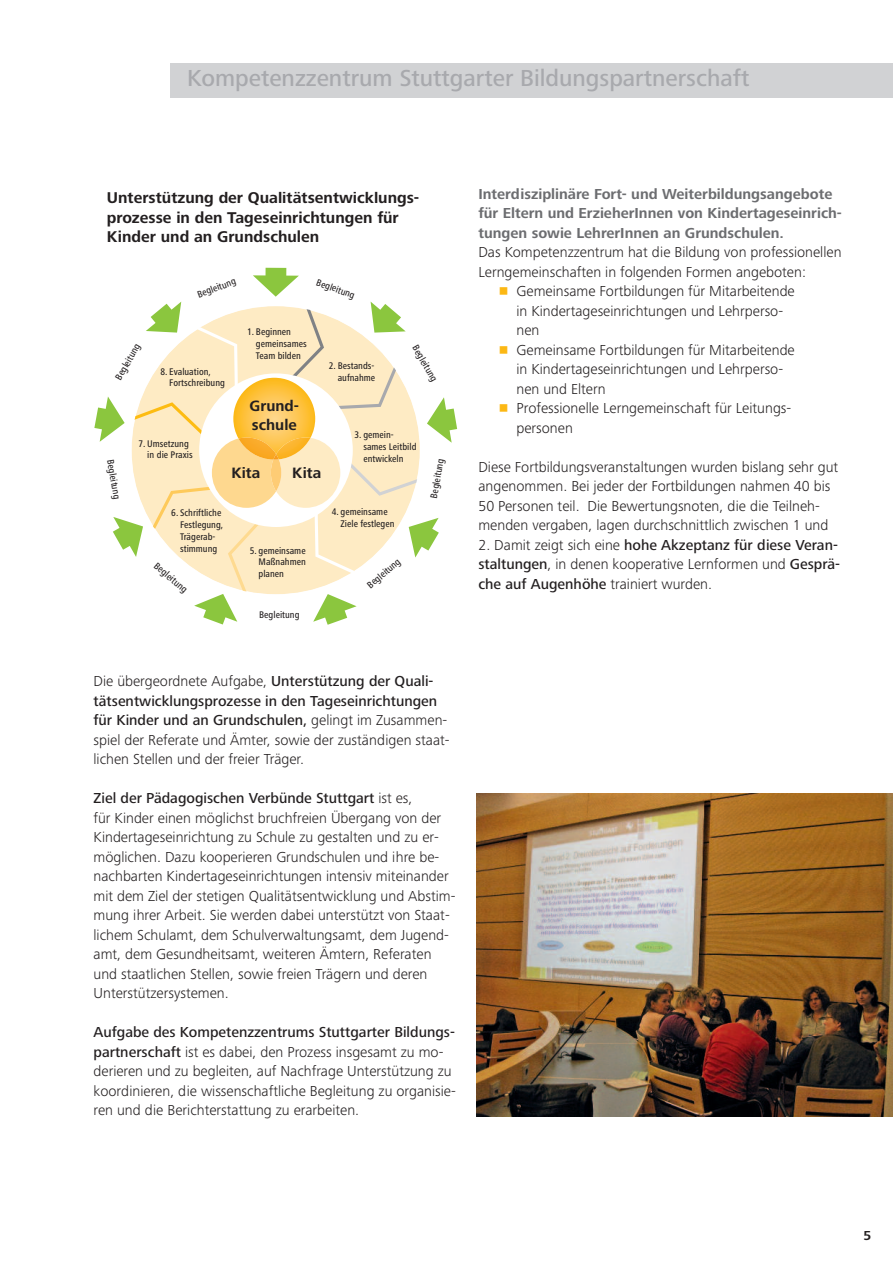
<style>
.page{position:relative;width:893px;height:1263px;background:#fff}
.page>*{position:absolute;margin:0;border:0;box-sizing:border-box;transform-origin:0 0}
.t1{font:500 24px "Frutiger Next Pro";color:#a8a9ad}
.t2{font:700 16.2px/19.4px "Frutiger Next Pro";color:#231f20}
.t3{font:700 15.6px/18.6px "Frutiger Next Pro";color:#231f20}
.t4{font:300 15px/19.5px "Frutiger Next Pro";color:#231f20}
.t5{font:700 15px/19.5px "Frutiger Next Pro";color:#6c6d70}
.t6{font:700 13.5px "Frutiger Next Pro";color:#231f20}
.t7{font:500 condensed 9.9px/12px "Frutiger Next Pro";color:#231f20}
.s1{font-weight:500}
</style>
<div class="page">
<div style="left:170px;top:64px;width:723px;height:34px;background:#d1d2d4"></div>
<svg style="left:94px;top:268px;width:363px;height:357px"></svg>
<img style="left:477px;top:794px;width:416px;height:322px">
<h1 class="t1" style="left:187px;top:70px;width:564px">Kompetenzzentrum Stuttgarter Bildungspartnerschaft</h1>
<p class="t2" style="left:107px;top:190px;width:314px">Unterstützung der Qualitätsentwicklungs&shy;prozesse in den Tageseinrichtungen für<br>Kinder und an Grundschulen</p>
<p class="t7" style="left:113px;top:377px;width:42px;rotate:-60deg">Begleitung</p>
<p class="t7" style="left:196px;top:290px;width:42px;rotate:-20deg">Begleitung</p>
<p class="t7" style="left:318px;top:277px;width:42px;rotate:20deg">Begleitung</p>
<p class="t7" style="left:169px;top:366px;width:57px;text-indent:-9px">8. Evaluation,<br>Fortschreibung</p>
<p class="t7" style="left:256px;top:327px;width:52px;text-indent:-9px">1. Beginnen gemeinsames<br>Team bilden</p>
<p class="t7" style="left:329px;top:361px;width:48px;text-align:right">2. Bestands&shy;aufnahme</p>
<p class="t7" style="left:419px;top:343px;width:42px;rotate:60deg">Begleitung</p>
<p class="t7" style="left:115px;top:458px;width:42px;rotate:80deg">Begleitung</p>
<p class="t7" style="left:147px;top:438px;width:47px;text-indent:-9px">7. Umsetzung in die Praxis</p>
<p class="t3" style="left:250px;top:398px;width:51px">Grund&shy;schule</p>
<p class="t3" style="left:231px;top:465px;width:31px">Kita</p>
<p class="t3" style="left:292px;top:465px;width:31px">Kita</p>
<p class="t7" style="left:363px;top:429px;width:55px;text-indent:-9px">3. gemein&shy;sames Leitbild entwickeln</p>
<p class="t7" style="left:180px;top:507px;width:45px;text-indent:-9px">6. Schriftliche<br>Festlegung,<br>Trägerab&shy;stimmung</p>
<p class="t7" style="left:158px;top:561px;width:42px;rotate:40deg">Begleitung</p>
<p class="t7" style="left:259px;top:545px;width:49px;text-align:justify;text-indent:-9px">5. gemeinsame Maßnahmen planen</p>
<p class="t7" style="left:259px;top:610px;width:42px">Begleitung</p>
<p class="t7" style="left:341px;top:507px;width:55px;text-indent:-9px">4. gemeinsame<br>Ziele festlegen</p>
<p class="t7" style="left:365px;top:582px;width:42px;rotate:-40deg">Begleitung</p>
<p class="t7" style="left:429px;top:497px;width:42px;rotate:-80deg">Begleitung</p>
<p class="t4" style="left:94px;top:673px;width:358px">Die übergeordnete Aufgabe, <span class="s1">Unterstützung der Quali&shy;tätsentwicklungsprozesse in den Tageseinrichtungen für Kinder und an Grundschulen,</span> gelingt im Zusammen&shy;spiel der Referate und Ämter, sowie der zuständigen staat&shy;lichen Stellen und der freier Träger.</p>
<p class="t4" style="left:94px;top:790px;width:363px"><span class="s1">Ziel der Pädagogischen Verbünde Stuttgart</span> ist es,<br>für Kinder einen möglichst bruchfreien Übergang von der Kindertageseinrichtung zu Schule zu gestalten und zu er&shy;möglichen. Dazu kooperieren Grundschulen und ihre be&shy;nachbarten Kindertageseinrichtungen intensiv miteinander mit dem Ziel der stetigen Qualitätsentwicklung und Abstim&shy;mung ihrer Arbeit. Sie werden dabei unterstützt von Staat&shy;lichem Schulamt, dem Schulverwaltungsamt, dem Jugend&shy;amt, dem Gesundheitsamt, weiteren Ämtern, Referaten und staatlichen Stellen, sowie freien Trägern und deren Unterstützersystemen.</p>
<p class="t4" style="left:94px;top:1024px;width:364px"><span class="s1">Aufgabe des Kompetenzzentrums Stuttgarter Bildungs&shy;partnerschaft</span> ist es dabei, den Prozess insgesamt zu mo&shy;derieren und zu begleiten, auf Nachfrage Unterstützung zu koordinieren, die wissenschaftliche Begleitung zu organisie&shy;ren und die Berichterstattung zu erarbeiten.</p>
<p class="t5" style="left:478px;top:186px;width:365px">Interdisziplinäre Fort- und Weiterbildungsangebote für Eltern und ErzieherInnen von Kindertageseinrich&shy;tungen sowie LehrerInnen an Grundschulen.</p>
<p class="t4" style="left:478px;top:244px;width:365px">Das Kompetenzzentrum hat die Bildung von professionellen</p>
<p class="t4" style="left:478px;top:264px;width:329px">Lerngemeinschaften in folgenden Formen angeboten:</p>
<p class="t4" style="left:517px;top:283px;width:280px">Gemeinsame Fortbildungen für Mitarbeitende</p>
<p class="t4" style="left:516px;top:303px;width:268px">in Kindertageseinrichtungen und Lehrperso-</p>
<p class="t4" style="left:516px;top:322px;width:24px">nen</p>
<p class="t4" style="left:517px;top:342px;width:280px">Gemeinsame Fortbildungen für Mitarbeitende</p>
<p class="t4" style="left:516px;top:361px;width:268px">in Kindertageseinrichtungen und Lehrperso-</p>
<p class="t4" style="left:516px;top:381px;width:91px">nen und Eltern</p>
<p class="t4" style="left:517px;top:400px;width:276px">Professionelle Lerngemeinschaft für Leitungs-</p>
<p class="t4" style="left:516px;top:420px;width:58px">personen</p>
<p class="t4" style="left:478px;top:459px;width:361px">Diese Fortbildungsveranstaltungen wurden bislang sehr gut angenommen. Bei jeder der Fortbildungen nahmen 40 bis 50 Personen teil. Die Bewertungsnoten, die die Teilneh&shy;menden vergaben, lagen durchschnittlich zwischen 1 und</p>
<p class="t4" style="left:478px;top:537px;width:363px">2. Damit zeigt sich eine <span class="s1">hohe Akzeptanz für diese Veran&shy;staltungen</span>, in denen kooperative Lernformen und <span class="s1">Gesprä&shy;che auf Augenhöhe</span> trainiert wurden.</p>
<p class="t6" style="left:863px;top:1231px;width:9px">5</p>
</div>
